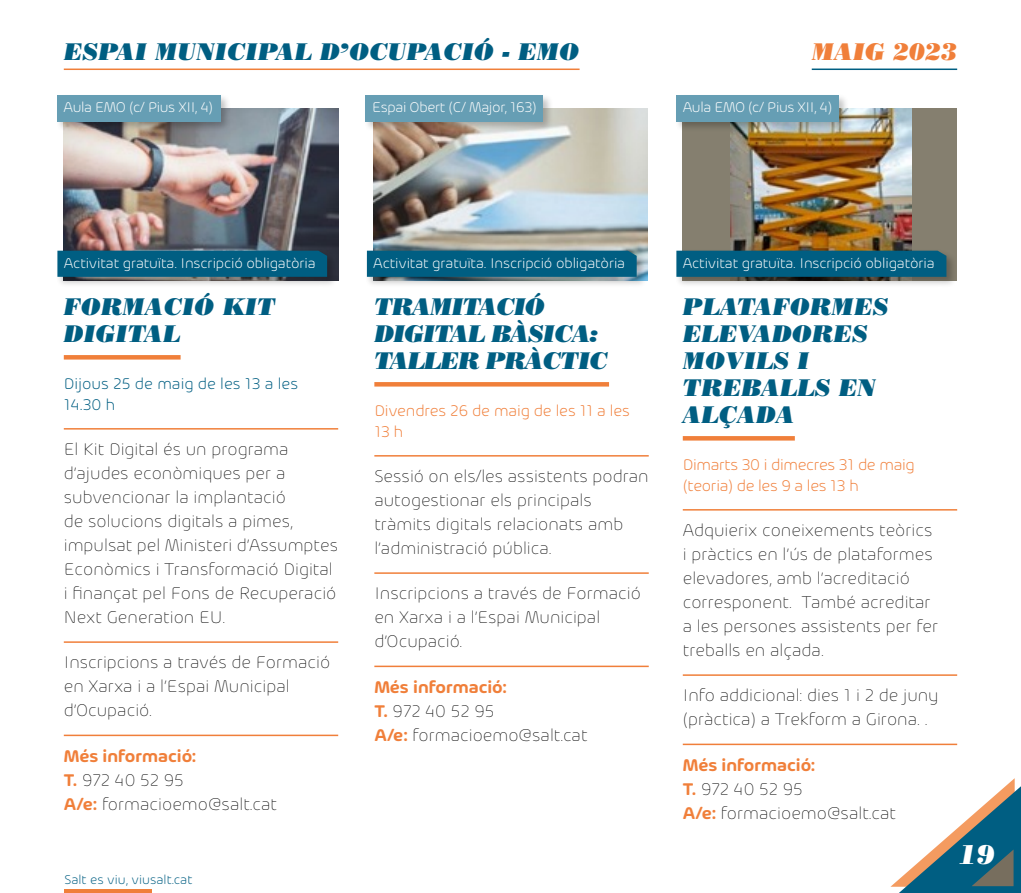
<style>
.page{position:relative;width:1021px;height:893px;background:#fff}
.page>*{position:absolute;margin:0;border:0;box-sizing:border-box;transform-origin:0 0}
.t1{font:italic 27px "Bodoni Poster";color:#fff}
.ACTIVITAT_TITOL_-_2{font:italic 24px/27px "Bodoni Poster";color:#005e82}
.ACTIVITAT_TITOL_-_2-2{font:italic 24px/27px "Bodoni Poster";letter-spacing:-.04em;color:#005e82}
.equipament_-_2{font:italic 24px "Bodoni Poster";color:#005e82}
.t2{font:italic 24px "Bodoni Poster";color:#f07f3a}
.DESCRIPCIO_-_Copia_2{font:200 18px/24px "Arlon";color:#000}
.Horari_bo{font:300 16.5px/21px "Arlon";letter-spacing:-.02em;color:#f07f3a}
.Horari_bo_-_2{font:300 16.5px/21px "Arlon";color:#005e82}
.t3{font:300 15px "Arlon";letter-spacing:-.01em;color:#fff}
.t4{font:300 13.5px "Arlon";color:#005e82}
.s1{font-weight:600;color:#f07f3a}
</style>
<div class="page">
<svg style="left:890px;top:778px;width:130px;height:115px"></svg>
<hr style="left:811px;top:69px;width:146px;height:1px;background:#005e82">
<hr style="left:64px;top:890px;width:88px;height:3px;background:#f07f3a">
<img style="left:64px;top:108px;width:274px;height:173px">
<div style="left:64px;top:355px;width:117px;height:5px;background:#f07f3a"></div>
<hr style="left:64px;top:428px;width:274px;height:2px;background:#f07f3a">
<hr style="left:64px;top:641px;width:274px;height:2px;background:#f07f3a">
<hr style="left:64px;top:735px;width:274px;height:1px;background:#f07f3a">
<div style="left:374px;top:382px;width:235px;height:5px;background:#f07f3a"></div>
<hr style="left:374px;top:455px;width:274px;height:2px;background:#f07f3a">
<hr style="left:374px;top:572px;width:274px;height:2px;background:#f07f3a">
<hr style="left:374px;top:666px;width:274px;height:1px;background:#f07f3a">
<div style="left:682px;top:436px;width:112px;height:5px;background:#f07f3a"></div>
<hr style="left:682px;top:509px;width:275px;height:2px;background:#f07f3a">
<hr style="left:682px;top:674px;width:275px;height:2px;background:#f07f3a">
<hr style="left:682px;top:744px;width:275px;height:1px;background:#f07f3a">
<div style="left:682px;top:108px;width:275px;height:173px;background:#857f6f"></div>
<img style="left:730px;top:108px;width:181px;height:141px">
<img style="left:373px;top:108px;width:274px;height:141px">
<hr style="left:64px;top:69px;width:515px;height:1px;background:#f07f3a">
<div style="left:56px;top:249px;width:281px;height:38px;background:#000;opacity:.24"></div>
<div style="left:57px;top:251px;width:270px;height:26px;background:#005e82"></div>
<div style="left:365px;top:249px;width:282px;height:38px;background:#000;opacity:.24"></div>
<div style="left:367px;top:251px;width:269px;height:26px;background:#005e82"></div>
<div style="left:675px;top:249px;width:282px;height:38px;background:#000;opacity:.24"></div>
<div style="left:676px;top:251px;width:270px;height:26px;background:#005e82"></div>
<div style="left:56px;top:94px;width:175px;height:38px;background:#000;opacity:.24"></div>
<div style="left:57px;top:95px;width:163px;height:26px;background:#669eb4"></div>
<div style="left:364px;top:94px;width:189px;height:38px;background:#000;opacity:.24"></div>
<div style="left:366px;top:95px;width:177px;height:26px;background:#669eb4"></div>
<div style="left:675px;top:94px;width:174px;height:38px;background:#000;opacity:.24"></div>
<div style="left:676px;top:95px;width:162px;height:26px;background:#669eb4"></div>
<p class="equipament_-_2" style="left:64px;top:37px;width:517px">ESPAI MUNICIPAL D’OCUPACIÓ - EMO</p>
<h2 class="t2" style="left:811px;top:37px;width:147px">MAIG 2023</h2>
<p class="t3" style="left:63px;top:97px;width:151px">Aula EMO (c/ Pius XII, 4)</p>
<p class="t3" style="left:372px;top:97px;width:166px">Espai Obert (C/ Major, 163)</p>
<p class="t3" style="left:682px;top:97px;width:151px">Aula EMO (c/ Pius XII, 4)</p>
<p class="t3" style="left:64px;top:252px;width:253px">Activitat gratuïta. Inscripció obligatòria</p>
<p class="t3" style="left:373px;top:252px;width:253px">Activitat gratuïta. Inscripció obligatòria</p>
<p class="t3" style="left:682px;top:252px;width:253px">Activitat gratuïta. Inscripció obligatòria</p>
<p class="ACTIVITAT_TITOL_-_2" style="left:64px;top:293px;width:213px">FORMACIÓ KIT<br>DIGITAL</p>
<p class="Horari_bo_-_2" style="left:64px;top:372px;width:236px">Dijous 25 de maig de les 13 a les<br>14.30 h</p>
<p class="DESCRIPCIO_-_Copia_2" style="left:64px;top:436px;width:276px">El Kit Digital és un programa d’ajudes econòmiques per a subvencionar la implantació<br>de solucions digitals a pimes, impulsat pel Ministeri d’Assumptes<br>Econòmics i Transformació Digital i finançat pel Fons de Recuperació<br>Next Generation EU.</p>
<p class="DESCRIPCIO_-_Copia_2" style="left:64px;top:649px;width:268px">Inscripcions a través de Formació en Xarxa i a l’Espai Municipal d’Ocupació.</p>
<p class="DESCRIPCIO_-_Copia_2" style="left:64px;top:742px;width:215px"><span class="s1">Més informació:<br>T.</span> 972 40 52 95<br><span class="s1">A/e:</span> formacioemo@salt.cat</p>
<p class="t4" style="left:64px;top:870px;width:129px">Salt es viu, viusalt.cat</p>
<p class="ACTIVITAT_TITOL_-_2-2" style="left:374px;top:293px;width:235px">TRAMITACIÓ<br>DIGITAL BÀSICA:<br>TALLER PRÀCTIC</p>
<p class="Horari_bo" style="left:374px;top:399px;width:257px">Divendres 26 de maig de les 11 a les<br>13 h</p>
<p class="DESCRIPCIO_-_Copia_2" style="left:374px;top:463px;width:276px">Sessió on els/les assistents podran autogestionar els principals tràmits digitals relacionats amb l’administració pública.</p>
<p class="DESCRIPCIO_-_Copia_2" style="left:374px;top:580px;width:268px">Inscripcions a través de Formació en Xarxa i a l’Espai Municipal d’Ocupació.</p>
<p class="DESCRIPCIO_-_Copia_2" style="left:374px;top:673px;width:215px"><span class="s1">Més informació:<br>T.</span> 972 40 52 95<br><span class="s1">A/e:</span> formacioemo@salt.cat</p>
<p class="ACTIVITAT_TITOL_-_2" style="left:682px;top:293px;width:207px">PLATAFORMES<br>ELEVADORES<br>MOVILS I<br>TREBALLS EN<br>ALÇADA</p>
<p class="Horari_bo" style="left:682px;top:453px;width:233px">Dimarts 30 i dimecres 31 de maig (teoria) de les 9 a les 13 h</p>
<p class="DESCRIPCIO_-_Copia_2" style="left:682px;top:517px;width:257px">Adquierix coneixements teòrics i pràctics en l’ús de plataformes elevadores, amb l’acreditació corresponent. També acreditar a les persones assistents per fer treballs en alçada.</p>
<p class="DESCRIPCIO_-_Copia_2" style="left:682px;top:682px;width:257px">Info addicional: dies 1 i 2 de juny (pràctica) a Trekform a Girona. .</p>
<p class="DESCRIPCIO_-_Copia_2" style="left:682px;top:751px;width:215px"><span class="s1">Més informació:<br>T.</span> 972 40 52 95<br><span class="s1">A/e:</span> formacioemo@salt.cat</p>
<h1 class="t1" style="left:959px;top:838px;width:38px">19</h1>
</div>
